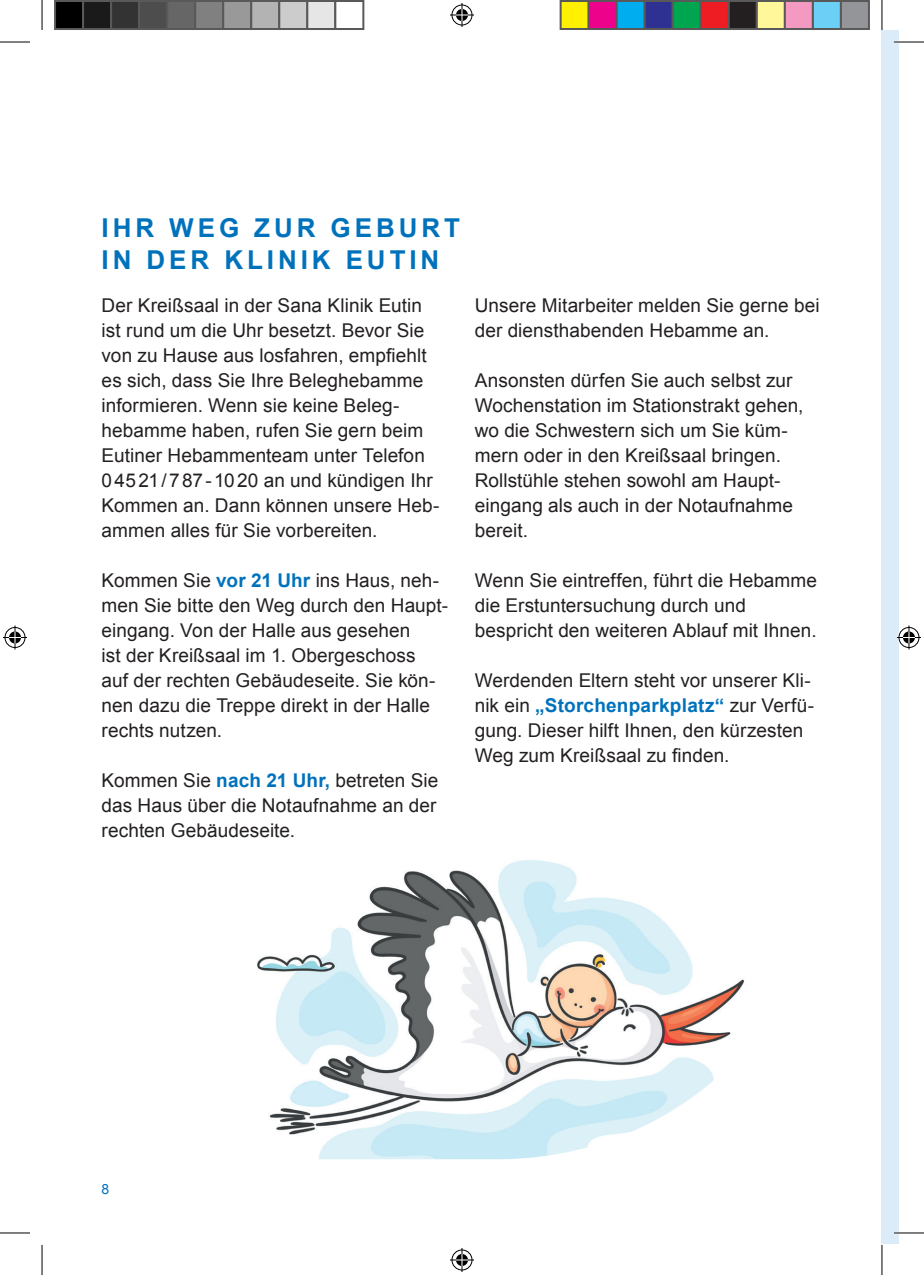
<style>
.page{position:relative;width:924px;height:1275px;background:#fff}
.page>*{position:absolute;margin:0;border:0;box-sizing:border-box;transform-origin:0 0}
.t1{font:700 26px/32px "Arial";letter-spacing:.15em;color:#0072bc}
.t2{font:19px/25px "Arial";letter-spacing:.005em;color:#231f20}
.t3{font:14px "Arial";color:#0072bc}
.s1{font-weight:700;color:#0072bc}
</style>
<div class="page">
<div style="left:881px;top:31px;width:17px;height:1213px;background:#dbebf8"></div>
<img style="left:257px;top:860px;width:487px;height:299px">
<hr style="left:893px;top:41px;width:30px;height:2px;background:#fff">
<hr style="left:893px;top:1231px;width:30px;height:3px;background:#fff">
<hr style="left:0;top:42px;width:30px;height:1px;background:#000">
<hr style="left:893px;top:42px;width:30px;height:1px;background:#000">
<hr style="left:0;top:1232px;width:30px;height:1px;background:#000">
<hr style="left:893px;top:1232px;width:30px;height:1px;background:#000">
<hr style="left:42px;top:0;width:1px;height:30px;background:#000">
<hr style="left:42px;top:1245px;width:1px;height:30px;background:#000">
<hr style="left:881px;top:0;width:1px;height:30px;background:#000">
<hr style="left:881px;top:1245px;width:1px;height:30px;background:#000">
<svg style="left:450px;top:3px;width:24px;height:24px"></svg>
<svg style="left:450px;top:1248px;width:24px;height:24px"></svg>
<svg style="left:3px;top:625px;width:24px;height:24px"></svg>
<svg style="left:897px;top:625px;width:23px;height:24px"></svg>
<div style="left:55px;top:1px;width:28px;height:28px;background:#000"></div>
<div style="left:54px;top:0;width:30px;height:30px;border:2px solid #595959"></div>
<div style="left:83px;top:1px;width:28px;height:28px;background:#1a1a1a"></div>
<div style="left:82px;top:0;width:30px;height:30px;border:2px solid #595959"></div>
<div style="left:111px;top:1px;width:28px;height:28px;background:#333"></div>
<div style="left:110px;top:0;width:30px;height:30px;border:2px solid #595959"></div>
<div style="left:139px;top:1px;width:28px;height:28px;background:#4d4d4d"></div>
<div style="left:138px;top:0;width:30px;height:30px;border:2px solid #595959"></div>
<div style="left:167px;top:1px;width:28px;height:28px;background:#666"></div>
<div style="left:166px;top:0;width:30px;height:30px;border:2px solid #595959"></div>
<div style="left:195px;top:1px;width:28px;height:28px;background:#808080"></div>
<div style="left:194px;top:0;width:30px;height:30px;border:2px solid #595959"></div>
<div style="left:223px;top:1px;width:28px;height:28px;background:#999"></div>
<div style="left:222px;top:0;width:30px;height:30px;border:2px solid #595959"></div>
<div style="left:251px;top:1px;width:28px;height:28px;background:#b3b3b3"></div>
<div style="left:250px;top:0;width:30px;height:30px;border:2px solid #595959"></div>
<div style="left:279px;top:1px;width:28px;height:28px;background:#ccc"></div>
<div style="left:278px;top:0;width:30px;height:30px;border:2px solid #595959"></div>
<div style="left:307px;top:1px;width:28px;height:28px;background:#e6e6e6"></div>
<div style="left:306px;top:0;width:30px;height:30px;border:2px solid #595959"></div>
<div style="left:334px;top:0;width:30px;height:30px;border:2px solid #595959"></div>
<div style="left:560px;top:1px;width:28px;height:28px;background:#fff101"></div>
<div style="left:559px;top:0;width:30px;height:30px;border:2px solid #595959"></div>
<div style="left:588px;top:1px;width:28px;height:28px;background:#ed028c"></div>
<div style="left:587px;top:0;width:30px;height:30px;border:2px solid #595959"></div>
<div style="left:616px;top:1px;width:28px;height:28px;background:#00aeef"></div>
<div style="left:615px;top:0;width:30px;height:30px;border:2px solid #595959"></div>
<div style="left:644px;top:1px;width:28px;height:28px;background:#2e3092"></div>
<div style="left:643px;top:0;width:30px;height:30px;border:2px solid #595959"></div>
<div style="left:672px;top:1px;width:28px;height:28px;background:#00a54f"></div>
<div style="left:671px;top:0;width:30px;height:30px;border:2px solid #595959"></div>
<div style="left:700px;top:1px;width:28px;height:28px;background:#ee1d23"></div>
<div style="left:699px;top:0;width:30px;height:30px;border:2px solid #595959"></div>
<div style="left:728px;top:1px;width:28px;height:28px;background:#231f20"></div>
<div style="left:727px;top:0;width:30px;height:30px;border:2px solid #595959"></div>
<div style="left:756px;top:1px;width:28px;height:28px;background:#fff79a"></div>
<div style="left:755px;top:0;width:30px;height:30px;border:2px solid #595959"></div>
<div style="left:784px;top:1px;width:28px;height:28px;background:#f499c2"></div>
<div style="left:783px;top:0;width:30px;height:30px;border:2px solid #595959"></div>
<div style="left:812px;top:1px;width:28px;height:28px;background:#6bcff6"></div>
<div style="left:811px;top:0;width:30px;height:30px;border:2px solid #595959"></div>
<div style="left:840px;top:1px;width:28px;height:28px;background:#939598"></div>
<div style="left:839px;top:0;width:30px;height:30px;border:2px solid #595959"></div>
<h1 class="t1" style="left:102px;top:213px;width:360px">IHR WEG ZUR GEBURT<br>IN DER KLINIK EUTIN</h1>
<p class="t2" style="left:102px;top:293px;width:339px">Der Kreißsaal in der Sana Klinik Eutin ist rund um die Uhr besetzt. Bevor Sie von zu Hause aus losfahren, empfiehlt es sich, dass Sie Ihre Beleghebamme informieren. Wenn sie keine Beleg&shy;hebamme haben, rufen Sie gern beim Eutiner Hebammenteam unter Telefon 04521/787-1020 an und kündigen Ihr Kommen an. Dann können unsere Heb&shy;ammen alles für Sie vorbereiten.</p>
<p class="t2" style="left:102px;top:568px;width:348px">Kommen Sie <span class="s1">vor 21 Uhr</span> ins Haus, neh&shy;men Sie bitte den Weg durch den Haupt&shy;eingang. Von der Halle aus gesehen<br>ist der Kreißsaal im 1. Obergeschoss<br>auf der rechten Gebäudeseite. Sie kön&shy;nen dazu die Treppe direkt in der Halle rechts nutzen.</p>
<p class="t2" style="left:102px;top:768px;width:338px;text-align:justify">Kommen Sie <span class="s1">nach 21 Uhr,</span> betreten Sie das Haus über die Notaufnahme an der rechten Gebäudeseite.</p>
<p class="t2" style="left:474px;top:293px;width:346px">Unsere Mitarbeiter melden Sie gerne bei der diensthabenden Hebamme an.</p>
<p class="t2" style="left:474px;top:368px;width:330px">Ansonsten dürfen Sie auch selbst zur<br>Wochenstation im Stationstrakt gehen, wo die Schwestern sich um Sie küm&shy;mern oder in den Kreißsaal bringen.<br>Rollstühle stehen sowohl am Haupt&shy;eingang als auch in der Notaufnahme bereit.</p>
<p class="t2" style="left:474px;top:568px;width:343px">Wenn Sie eintreffen, führt die Hebamme die Erstuntersuchung durch und bespricht den weiteren Ablauf mit Ihnen.</p>
<p class="t2" style="left:474px;top:668px;width:340px">Werdenden Eltern steht vor unserer Kli&shy;nik ein <span class="s1">„Storchenparkplatz“</span> zur Verfü&shy;gung. Dieser hilft Ihnen, den kürzesten Weg zum Kreißsaal zu finden.</p>
<p class="t3" style="left:102px;top:1179px;width:9px">8</p>
</div>
